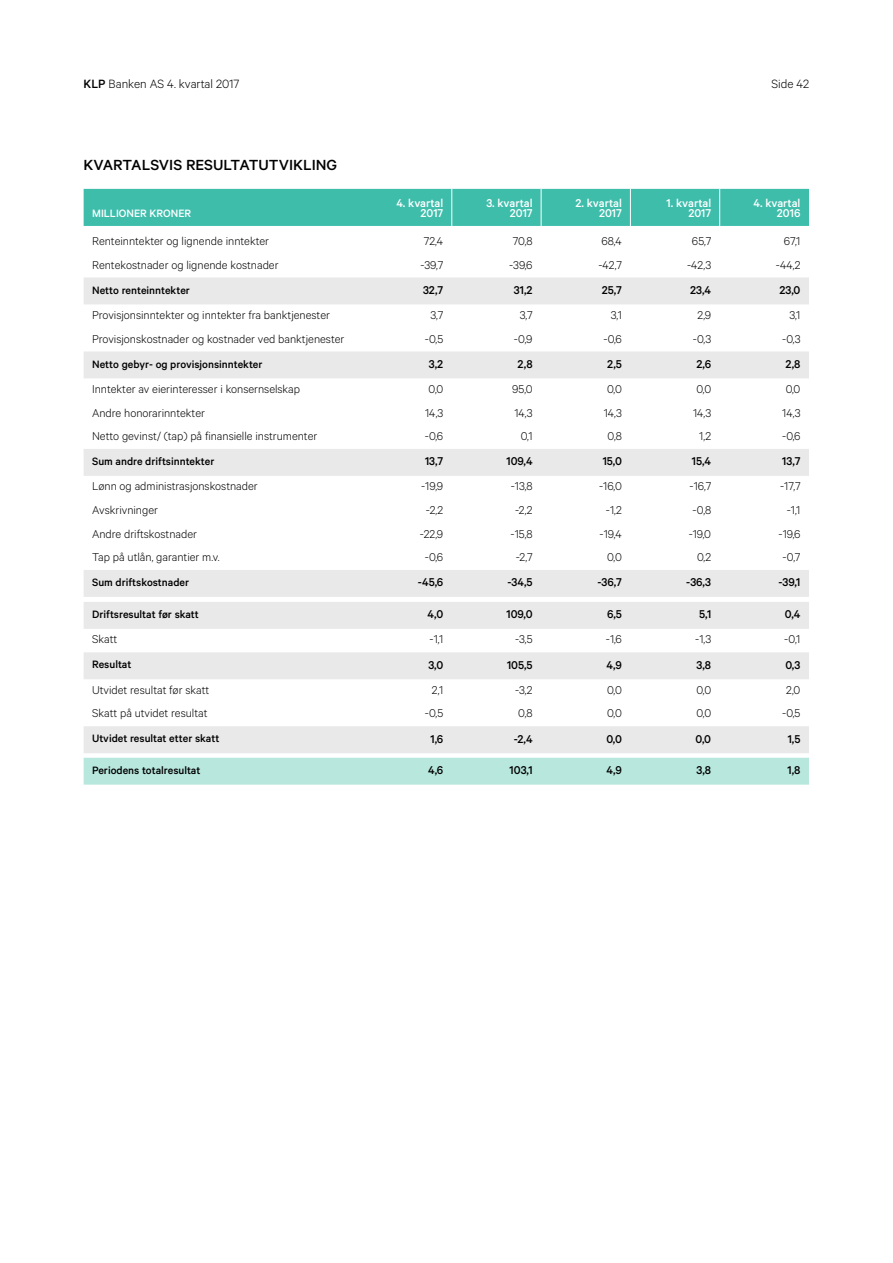
<style>
.page{position:relative;width:893px;height:1263px;background:#fff}
.page>*{position:absolute;margin:0;border:0;box-sizing:border-box;transform-origin:0 0}
.t1{font:500 16.5px "Calibre";color:#000;scale:1.04 1}
.t2{font:300 13.5px "Calibre";color:#000}
.t3{font:300 12.75px "Calibre";color:#000}
.t4{font:500 12.75px "Calibre";color:#000}
.t5{font:500 12.75px/10.5px "Calibre";color:#fff;text-align:right}
.t6{font:500 12px "Calibre";color:#000}
.t7{font:500 12px "Calibre";color:#fff}
.s1{font-weight:500}
</style>
<div class="page">
<div style="left:84px;top:189px;width:725px;height:37px;background:#3ebdab"></div>
<svg style="left:84px;top:277px;width:725px;height:476px"></svg>
<div style="left:84px;top:758px;width:725px;height:27px;background:#b7e7dd"></div>
<hr style="left:452px;top:189px;width:1px;height:37px;background:#fff">
<hr style="left:541px;top:189px;width:1px;height:37px;background:#fff">
<hr style="left:630px;top:189px;width:1px;height:37px;background:#fff">
<hr style="left:719px;top:189px;width:1px;height:37px;background:#fff">
<p class="t2" style="left:84px;top:76px;width:157px"><span class="s1">KLP</span> Banken AS 4. kvartal 2017</p>
<p class="t2" style="left:771px;top:76px;width:39px">Side 42</p>
<p class="t1" style="left:84px;top:156px;width:245px">KVARTALSVIS RESULTATUTVIKLING</p>
<p class="t7" style="left:92px;top:207px;width:101px">MILLIONER KRONER</p>
<p class="t5" style="left:396px;top:197px;width:48px">4. kvartal<br>2017</p>
<p class="t5" style="left:486px;top:197px;width:48px">3. kvartal<br>2017</p>
<p class="t5" style="left:575px;top:197px;width:48px">2. kvartal<br>2017</p>
<p class="t5" style="left:667px;top:197px;width:46px">1. kvartal<br>2017</p>
<p class="t5" style="left:753px;top:197px;width:48px">4. kvartal<br>2016</p>
<p class="t3" style="left:92px;top:234px;width:178px">Renteinntekter og lignende inntekter</p>
<p class="t3" style="left:424px;top:234px;width:21px">72,4</p>
<p class="t3" style="left:513px;top:234px;width:21px">70,8</p>
<p class="t3" style="left:601px;top:234px;width:22px">68,4</p>
<p class="t3" style="left:692px;top:234px;width:21px">65,7</p>
<p class="t3" style="left:784px;top:234px;width:18px">67,1</p>
<p class="t3" style="left:92px;top:257px;width:188px">Rentekostnader og lignende kostnader</p>
<p class="t3" style="left:420px;top:257px;width:24px">-39,7</p>
<p class="t3" style="left:509px;top:257px;width:25px">-39,6</p>
<p class="t3" style="left:598px;top:257px;width:25px">-42,7</p>
<p class="t3" style="left:687px;top:257px;width:26px">-42,3</p>
<p class="t3" style="left:776px;top:257px;width:26px">-44,2</p>
<p class="t6" style="left:92px;top:283px;width:99px">Netto renteinntekter</p>
<p class="t4" style="left:423px;top:282px;width:22px">32,7</p>
<p class="t4" style="left:514px;top:282px;width:20px">31,2</p>
<p class="t4" style="left:602px;top:282px;width:22px">25,7</p>
<p class="t4" style="left:690px;top:282px;width:23px">23,4</p>
<p class="t4" style="left:779px;top:282px;width:23px">23,0</p>
<p class="t3" style="left:92px;top:308px;width:239px">Provisjonsinntekter og inntekter fra banktjenester</p>
<p class="t3" style="left:431px;top:308px;width:14px">3,7</p>
<p class="t3" style="left:520px;top:308px;width:14px">3,7</p>
<p class="t3" style="left:611px;top:308px;width:13px">3,1</p>
<p class="t3" style="left:697px;top:308px;width:15px">2,9</p>
<p class="t3" style="left:789px;top:308px;width:13px">3,1</p>
<p class="t3" style="left:92px;top:331px;width:254px">Provisjonskostnader og kostnader ved banktjenester</p>
<p class="t3" style="left:425px;top:331px;width:20px">-0,5</p>
<p class="t3" style="left:514px;top:331px;width:20px">-0,9</p>
<p class="t3" style="left:603px;top:331px;width:20px">-0,6</p>
<p class="t3" style="left:693px;top:331px;width:20px">-0,3</p>
<p class="t3" style="left:782px;top:331px;width:20px">-0,3</p>
<p class="t6" style="left:92px;top:357px;width:172px">Netto gebyr- og provisjonsinntekter</p>
<p class="t4" style="left:429px;top:356px;width:16px">3,2</p>
<p class="t4" style="left:518px;top:356px;width:16px">2,8</p>
<p class="t4" style="left:607px;top:356px;width:16px">2,5</p>
<p class="t4" style="left:696px;top:356px;width:16px">2,6</p>
<p class="t4" style="left:785px;top:356px;width:16px">2,8</p>
<p class="t3" style="left:92px;top:382px;width:210px">Inntekter av eierinteresser i konsernselskap</p>
<p class="t3" style="left:429px;top:382px;width:16px">0,0</p>
<p class="t3" style="left:512px;top:382px;width:22px">95,0</p>
<p class="t3" style="left:607px;top:382px;width:16px">0,0</p>
<p class="t3" style="left:696px;top:382px;width:16px">0,0</p>
<p class="t3" style="left:786px;top:382px;width:16px">0,0</p>
<p class="t3" style="left:92px;top:405px;width:114px">Andre honorarinntekter</p>
<p class="t3" style="left:425px;top:405px;width:20px">14,3</p>
<p class="t3" style="left:514px;top:405px;width:20px">14,3</p>
<p class="t3" style="left:604px;top:405px;width:20px">14,3</p>
<p class="t3" style="left:693px;top:405px;width:20px">14,3</p>
<p class="t3" style="left:782px;top:405px;width:20px">14,3</p>
<p class="t3" style="left:92px;top:429px;width:227px">Netto gevinst/ (tap) på finansielle instrumenter</p>
<p class="t3" style="left:425px;top:429px;width:20px">-0,6</p>
<p class="t3" style="left:521px;top:429px;width:13px">0,1</p>
<p class="t3" style="left:608px;top:429px;width:16px">0,8</p>
<p class="t3" style="left:699px;top:429px;width:13px">1,2</p>
<p class="t3" style="left:782px;top:429px;width:20px">-0,6</p>
<p class="t6" style="left:92px;top:454px;width:124px">Sum andre driftsinntekter</p>
<p class="t4" style="left:425px;top:454px;width:20px">13,7</p>
<p class="t4" style="left:506px;top:454px;width:28px">109,4</p>
<p class="t4" style="left:603px;top:454px;width:21px">15,0</p>
<p class="t4" style="left:692px;top:454px;width:21px">15,4</p>
<p class="t4" style="left:782px;top:454px;width:20px">13,7</p>
<p class="t3" style="left:92px;top:479px;width:167px">Lønn og administrasjonskostnader</p>
<p class="t3" style="left:421px;top:479px;width:24px">-19,9</p>
<p class="t3" style="left:511px;top:479px;width:23px">-13,8</p>
<p class="t3" style="left:599px;top:479px;width:24px">-16,0</p>
<p class="t3" style="left:690px;top:479px;width:23px">-16,7</p>
<p class="t3" style="left:780px;top:479px;width:22px">-17,7</p>
<p class="t3" style="left:92px;top:503px;width:67px">Avskrivninger</p>
<p class="t3" style="left:426px;top:503px;width:19px">-2,2</p>
<p class="t3" style="left:515px;top:503px;width:19px">-2,2</p>
<p class="t3" style="left:606px;top:503px;width:17px">-1,2</p>
<p class="t3" style="left:693px;top:503px;width:20px">-0,8</p>
<p class="t3" style="left:787px;top:503px;width:15px">-1,1</p>
<p class="t3" style="left:92px;top:526px;width:106px">Andre driftskostnader</p>
<p class="t3" style="left:420px;top:526px;width:25px">-22,9</p>
<p class="t3" style="left:511px;top:526px;width:23px">-15,8</p>
<p class="t3" style="left:600px;top:526px;width:24px">-19,4</p>
<p class="t3" style="left:689px;top:526px;width:24px">-19,0</p>
<p class="t3" style="left:779px;top:526px;width:23px">-19,6</p>
<p class="t3" style="left:92px;top:550px;width:129px">Tap på utlån, garantier m.v.</p>
<p class="t3" style="left:425px;top:550px;width:20px">-0,6</p>
<p class="t3" style="left:516px;top:550px;width:18px">-2,7</p>
<p class="t3" style="left:607px;top:550px;width:16px">0,0</p>
<p class="t3" style="left:697px;top:550px;width:16px">0,2</p>
<p class="t3" style="left:783px;top:550px;width:19px">-0,7</p>
<p class="t6" style="left:92px;top:575px;width:99px">Sum driftskostnader</p>
<p class="t4" style="left:418px;top:575px;width:27px">-45,6</p>
<p class="t4" style="left:507px;top:575px;width:27px">-34,5</p>
<p class="t4" style="left:597px;top:575px;width:26px">-36,7</p>
<p class="t4" style="left:686px;top:575px;width:26px">-36,3</p>
<p class="t4" style="left:778px;top:575px;width:23px">-39,1</p>
<p class="t6" style="left:92px;top:607px;width:108px">Driftsresultat før skatt</p>
<p class="t4" style="left:428px;top:607px;width:17px">4,0</p>
<p class="t4" style="left:506px;top:607px;width:28px">109,0</p>
<p class="t4" style="left:607px;top:607px;width:16px">6,5</p>
<p class="t4" style="left:699px;top:607px;width:13px">5,1</p>
<p class="t4" style="left:785px;top:607px;width:17px">0,4</p>
<p class="t3" style="left:92px;top:632px;width:27px">Skatt</p>
<p class="t3" style="left:430px;top:632px;width:15px">-1,1</p>
<p class="t3" style="left:515px;top:632px;width:19px">-3,5</p>
<p class="t3" style="left:606px;top:632px;width:17px">-1,6</p>
<p class="t3" style="left:695px;top:632px;width:17px">-1,3</p>
<p class="t3" style="left:784px;top:632px;width:18px">-0,1</p>
<p class="t6" style="left:92px;top:658px;width:41px">Resultat</p>
<p class="t4" style="left:428px;top:657px;width:16px">3,0</p>
<p class="t4" style="left:507px;top:657px;width:27px">105,5</p>
<p class="t4" style="left:607px;top:657px;width:17px">4,9</p>
<p class="t4" style="left:697px;top:657px;width:16px">3,8</p>
<p class="t4" style="left:785px;top:657px;width:17px">0,3</p>
<p class="t3" style="left:92px;top:682px;width:119px">Utvidet resultat før skatt</p>
<p class="t3" style="left:432px;top:682px;width:13px">2,1</p>
<p class="t3" style="left:515px;top:682px;width:19px">-3,2</p>
<p class="t3" style="left:607px;top:682px;width:16px">0,0</p>
<p class="t3" style="left:696px;top:682px;width:16px">0,0</p>
<p class="t3" style="left:786px;top:682px;width:16px">2,0</p>
<p class="t3" style="left:92px;top:706px;width:117px">Skatt på utvidet resultat</p>
<p class="t3" style="left:425px;top:706px;width:20px">-0,5</p>
<p class="t3" style="left:518px;top:706px;width:16px">0,8</p>
<p class="t3" style="left:607px;top:706px;width:16px">0,0</p>
<p class="t3" style="left:696px;top:706px;width:16px">0,0</p>
<p class="t3" style="left:782px;top:706px;width:20px">-0,5</p>
<p class="t6" style="left:92px;top:732px;width:129px">Utvidet resultat etter skatt</p>
<p class="t4" style="left:430px;top:731px;width:14px">1,6</p>
<p class="t4" style="left:514px;top:731px;width:20px">-2,4</p>
<p class="t4" style="left:606px;top:731px;width:17px">0,0</p>
<p class="t4" style="left:696px;top:731px;width:17px">0,0</p>
<p class="t4" style="left:788px;top:731px;width:14px">1,5</p>
<p class="t6" style="left:92px;top:763px;width:110px">Periodens totalresultat</p>
<p class="t4" style="left:428px;top:763px;width:17px">4,6</p>
<p class="t4" style="left:510px;top:763px;width:25px">103,1</p>
<p class="t4" style="left:607px;top:763px;width:17px">4,9</p>
<p class="t4" style="left:697px;top:763px;width:16px">3,8</p>
<p class="t4" style="left:787px;top:763px;width:14px">1,8</p>
</div>
